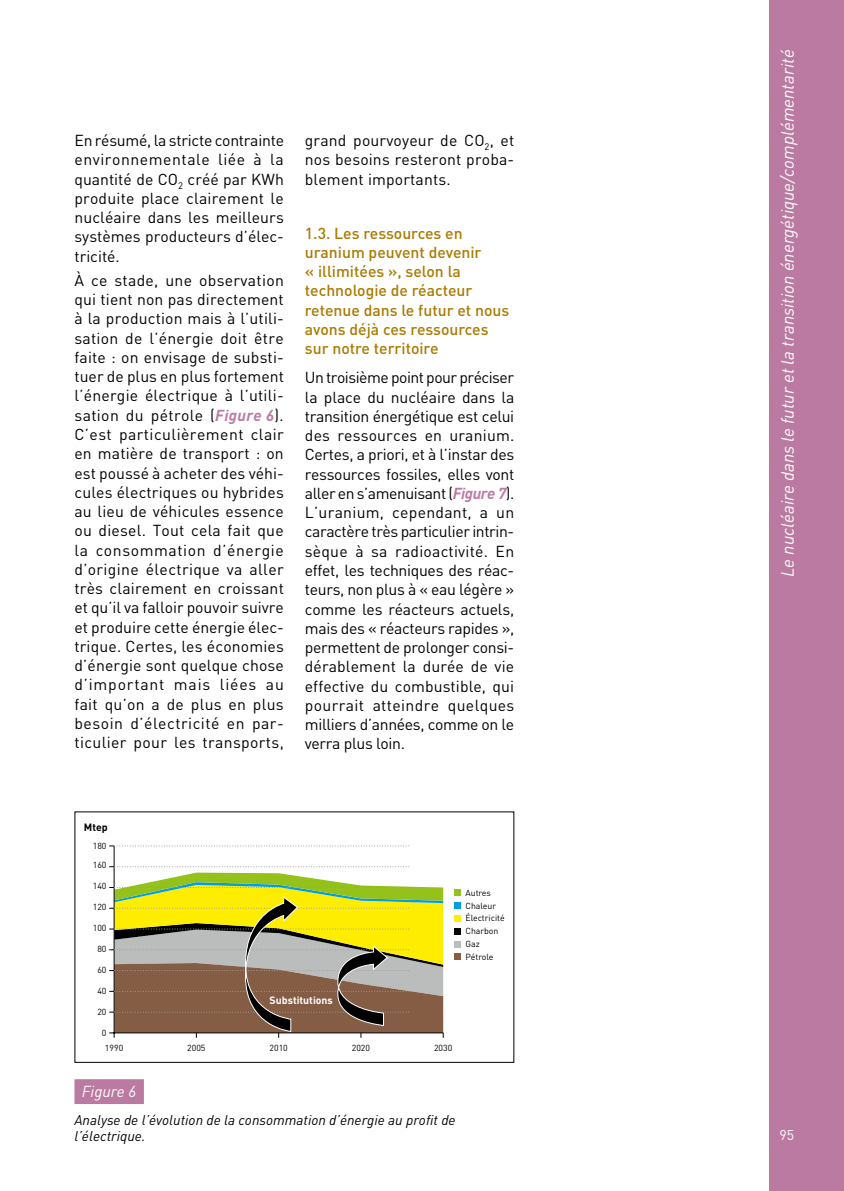
<style>
.page{position:relative;width:844px;height:1191px;background:#fff}
.page>*{position:absolute;margin:0;border:0;box-sizing:border-box;transform-origin:0 0}
.t1{font:italic 17.5px "DIN";color:#fff}
.Texte_courant{font:15.75px/19.2px "DIN";letter-spacing:.01em;color:#000;text-align:justify}
.Intertitre_2{font:500 15.75px/19.2px "DIN";color:#aa7b00}
.Figure_numero{font:italic 15.75px "DIN";color:#fff}
.Figure_titre{font:italic 14px/16.8px "DIN";color:#000}
.t2{font:14px "DIN";color:#fff}
.t3{font:700 10.5px "DIN";color:#fff}
.t4{font:700 10.5px "DIN";color:#000}
.t5{font:8.75px/12.8px "DIN";color:#000}
.s1{font-weight:700;font-style:italic;color:#bb7aa1}
</style>
<div class="page">
<div style="left:769px;top:0;width:74px;height:1191px;background:#bb7aa1"></div>
<div style="left:74px;top:1079px;width:70px;height:25px;background:#bb7aa1"></div>
<hr style="left:114px;top:846px;width:1px;height:187px;background:#000">
<svg style="left:109px;top:845px;width:300px;height:1px"></svg>
<svg style="left:109px;top:866px;width:334px;height:171px;background:#b1a55d"></svg>
<svg style="left:454px;top:889px;width:6px;height:6px"></svg>
<svg style="left:454px;top:902px;width:6px;height:6px"></svg>
<svg style="left:454px;top:915px;width:6px;height:6px"></svg>
<svg style="left:454px;top:928px;width:6px;height:6px"></svg>
<svg style="left:454px;top:941px;width:6px;height:6px"></svg>
<div style="left:454px;top:953px;width:6px;height:7px;background:#855d45"></div>
<p class="Texte_courant" style="left:74px;top:131px;width:211px">En résumé, la stricte contrainte environnementale liée à la quantité de CO<sub>2</sub> créé par KWh produite place clairement le nucléaire dans les meilleurs systèmes producteurs d’élec&shy;tricité.</p>
<p class="Texte_courant" style="left:74px;top:270px;width:211px">À ce stade, une observation qui tient non pas directement à la production mais à l’utili&shy;sation de l’énergie doit être faite : on envisage de substi&shy;tuer de plus en plus fortement l’énergie électrique à l’utili&shy;sation du pétrole (<span class="s1">Figure 6</span>).<br>C’est particulièrement clair en matière de transport : on est poussé à acheter des véhi&shy;cules électriques ou hybrides au lieu de véhicules essence ou diesel. Tout cela fait que la consommation d’énergie d’origine électrique va aller très clairement en croissant et qu’il va falloir pouvoir suivre et produire cette énergie élec&shy;trique. Certes, les économies d’énergie sont quelque chose d’important mais liées au fait qu’on a de plus en plus besoin d’électricité en par&shy;ticulier pour les transports,</p>
<p class="Texte_courant" style="left:305px;top:131px;width:211px">grand pourvoyeur de CO<sub>2</sub>, et nos besoins resteront proba&shy;blement importants.</p>
<p class="Intertitre_2" style="left:305px;top:223px;width:206px">1.3. Les ressources en uranium peuvent devenir<br>« illimitées », selon la technologie de réacteur retenue dans le futur et nous avons déjà ces ressources sur notre territoire</p>
<p class="Texte_courant" style="left:305px;top:368px;width:211px">Un troisième point pour préciser la place du nucléaire dans la transition énergétique est celui des ressources en uranium.<br>Certes, a priori, et à l’instar des ressources fossiles, elles vont aller en s’amenuisant (<span class="s1">Figure 7</span>).<br>L’uranium, cependant, a un caractère très particulier intrin&shy;sèque à sa radioactivité. En effet, les techniques des réac&shy;teurs, non plus à « eau légère » comme les réacteurs actuels, mais des « réacteurs rapides », permettent de prolonger consi&shy;dérablement la durée de vie effective du combustible, qui pourrait atteindre quelques milliers d’années, comme on le verra plus loin.</p>
<p class="t4" style="left:84px;top:820px;width:25px">Mtep</p>
<p class="t5" style="left:93px;top:839px;width:15px">180</p>
<p class="t5" style="left:93px;top:858px;width:15px">160</p>
<p class="t5" style="left:93px;top:879px;width:15px">140</p>
<p class="t5" style="left:93px;top:900px;width:15px">120</p>
<p class="t5" style="left:93px;top:921px;width:15px">100</p>
<p class="t5" style="left:97px;top:942px;width:11px">80</p>
<p class="t5" style="left:97px;top:963px;width:11px">60</p>
<p class="t5" style="left:97px;top:984px;width:11px">40</p>
<p class="t5" style="left:465px;top:886px;width:41px">Autres<br>Chaleur<br>Électricité<br>Charbon<br>Gaz<br>Pétrole</p>
<p class="t5" style="left:97px;top:1005px;width:11px">20</p>
<p class="t5" style="left:102px;top:1026px;width:6px">0</p>
<p class="t3" style="left:269px;top:993px;width:65px">Substitutions</p>
<p class="t5" style="left:105px;top:1040px;width:20px">1990</p>
<p class="t5" style="left:187px;top:1040px;width:20px">2005</p>
<p class="t5" style="left:269px;top:1040px;width:20px">2010</p>
<p class="t5" style="left:352px;top:1040px;width:20px">2020</p>
<p class="t5" style="left:434px;top:1040px;width:20px">2030</p>
<p class="Figure_numero" style="left:82px;top:1081px;width:56px">Figure 6</p>
<p class="Figure_titre" style="left:74px;top:1110px;width:382px">Analyse de l’évolution de la consommation d’énergie au profit de l’électrique.</p>
<p class="t1" style="left:776px;top:577px;width:529px;rotate:-90deg">Le nucléaire dans le futur et la transition énergétique/complémentarité</p>
<p class="t2" style="left:779px;top:1125px;width:16px">95</p>
</div>
